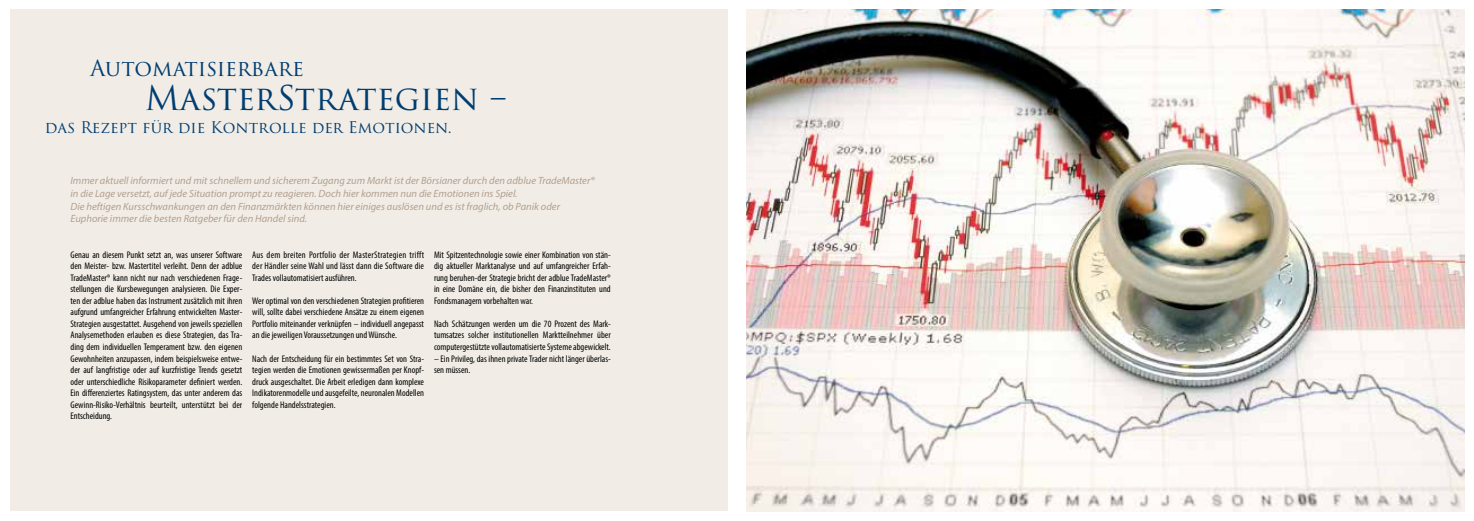
<style>
.page{position:relative;width:1474px;height:521px;background:#fff}
.page>*{position:absolute;margin:0;border:0;box-sizing:border-box;transform-origin:0 0}
.t1{font:33.25px "Trajan Pro 3";color:#003d71}
.t2{font:21.88px "Trajan Pro 3";letter-spacing:-.01em;color:#003d71}
.t3{font:15.75px "Trajan Pro 3";color:#003d71}
.t4{font:italic 10.5px/12.6px "Myriad Pro";color:#b29f8f}
.t5{font:condensed 9.62px/11.5px "Myriad Pro";color:#000;text-align:justify}
</style>
<div class="page">
<div style="left:10px;top:10px;width:717px;height:501px;background:#f1ede6"></div>
<img style="left:747px;top:10px;width:716px;height:501px">
<h2 class="t2" style="left:90px;top:53px;width:215px">Automatisierbare</h2>
<h1 class="t1" style="left:145px;top:76px;width:363px">MasterStrategien –</h1>
<h3 class="t3" style="left:45px;top:116px;width:408px">das Rezept für die Kontrolle der Emotionen.</h3>
<p class="t4" style="left:70px;top:174px;width:525px">Immer aktuell informiert und mit schnellem und sicherem Zugang zum Markt ist der Börsianer durch den adblue TradeMaster® in die Lage versetzt, auf jede Situation prompt zu reagieren. Doch hier kommen nun die Emotionen ins Spiel.<br>Die heftigen Kursschwankungen an den Finanzmärkten können hier einiges auslösen und es ist fraglich, ob Panik oder Euphorie immer die besten Ratgeber für den Handel sind.</p>
<p class="t5" style="left:70px;top:248px;width:173px">Genau an diesem Punkt setzt an, was unserer Software den Meister- bzw. Mastertitel verleiht. Denn der adblue TradeMaster® kann nicht nur nach verschiedenen Frage&shy;stellungen die Kursbewegungen analysieren. Die Exper&shy;ten der adblue haben das Instrument zusätzlich mit ihren aufgrund umfangreicher Erfahrung entwickelten Master-Strategien ausgestattet. Ausgehend von jeweils speziellen Analysemethoden erlauben es diese Strategien, das Tra&shy;ding dem individuellen Temperament bzw. den eigenen Gewohnheiten anzupassen, indem beispielsweise entwe&shy;der auf langfristige oder auf kurzfristige Trends gesetzt oder unterschiedliche Risikoparameter definiert werden.<br>Ein differenziertes Ratingsystem, das unter anderem das Gewinn-Risiko-Verhältnis beurteilt, unterstützt bei der Entscheidung.</p>
<p class="t5" style="left:252px;top:248px;width:173px">Aus dem breiten Portfolio der MasterStrategien trifft der Händler seine Wahl und lässt dann die Software die Trades vollautomatisiert ausführen.</p>
<p class="t5" style="left:434px;top:248px;width:178px">Mit Spitzentechnologie sowie einer Kombination von stän&shy;dig aktueller Marktanalyse und auf umfangreicher Erfah&shy;rung beruhen-der Strategie bricht der adblue TradeMaster® in eine Domäne ein, die bisher den Finanzinstituten und Fondsmanagern vorbehalten war.</p>
<p class="t5" style="left:434px;top:318px;width:178px">Nach Schätzungen werden um die 70 Prozent des Mark&shy;tumsatzes solcher institutionellen Marktteilnehmer über computergestützte vollautomatisierte Systeme abgewickelt.</p>
<p class="t5" style="left:434px;top:352px;width:178px">– Ein Privileg, das ihnen private Trader nicht länger überlas&shy;sen müssen.</p>
<p class="t5" style="left:252px;top:295px;width:173px">Wer optimal von den verschiedenen Strategien profitieren will, sollte dabei verschiedene Ansätze zu einem eigenen Portfolio miteinander verknüpfen – individuell angepasst an die jeweiligen Voraussetzungen und Wünsche.</p>
<p class="t5" style="left:252px;top:352px;width:173px">Nach der Entscheidung für ein bestimmtes Set von Stra&shy;tegien werden die Emotionen gewissermaßen per Knopf&shy;druck ausgeschaltet. Die Arbeit erledigen dann komplexe Indikatorenmodelle und ausgefeilte, neuronalen Modellen folgende Handelsstrategien.</p>
</div>
